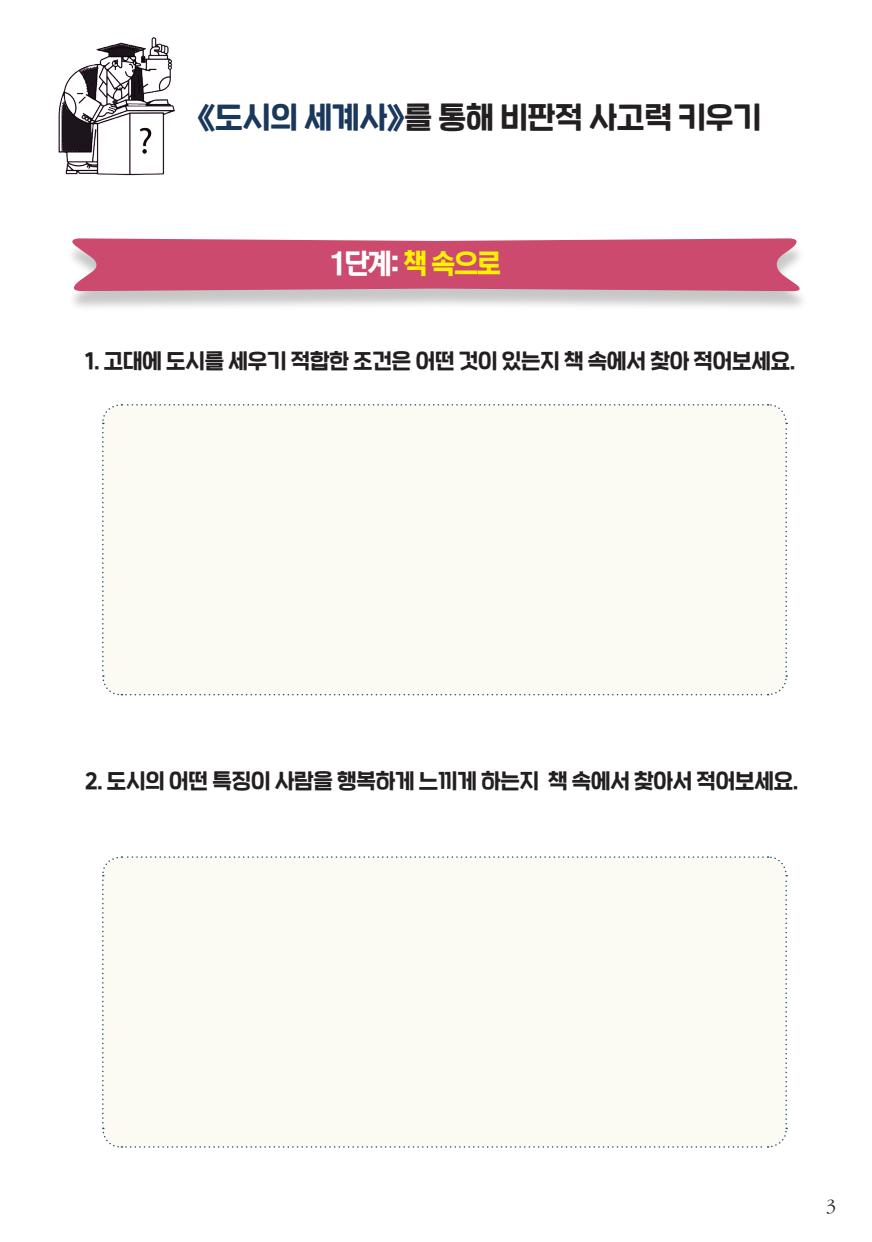
<style>
.page{position:relative;width:872px;height:1242px;background:#fff}
.page>*{position:absolute;margin:0;border:0;box-sizing:border-box;transform-origin:0 0}
.단락_스타일_2{font:30px "SD Nemony a Basic";color:#231f20}
.단락_스타일_2-2{font:28.65px "San Ds M";letter-spacing:-.05em;color:#fff}
.단락_스타일_2-3{font:21px "SD Nemony a Basic";color:#231f20}
.t1{font:20.55px "Sand Sm";color:#231f20}
.s1{color:#1a385c}
.s2{color:#fff101}
</style>
<div class="page">
<div style="left:66px;top:243px;width:743px;height:69px;background:#231f20;opacity:.25"></div>
<svg style="left:66px;top:238px;width:739px;height:53px;background:#cf5a7a"></svg>
<div style="left:102px;top:404px;width:685px;height:292px;background:#fcfbf3"></div>
<div style="left:102px;top:856px;width:685px;height:292px;background:#fcfbf3"></div>
<img style="left:58px;top:37px;width:117px;height:139px">
<p class="단락_스타일_2" style="left:198px;top:102px;width:565px"><span class="s1">《도시의 세계사》</span>를 통해 비판적 사고력 키우기</p>
<p class="단락_스타일_2-2" style="left:330px;top:250px;width:172px">1단계: <span class="s2">책 속으로</span></p>
<p class="단락_스타일_2-3" style="left:85px;top:350px;width:711px">1. 고대에 도시를 세우기 적합한 조건은 어떤 것이 있는지 책 속에서 찾아 적어보세요.</p>
<p class="단락_스타일_2-3" style="left:85px;top:770px;width:714px">2. 도시의 어떤 특징이 사람을 행복하게 느끼게 하는지 책 속에서 찾아서 적어보세요.</p>
<p class="t1" style="left:826px;top:1196px;width:11px">3</p>
</div>
